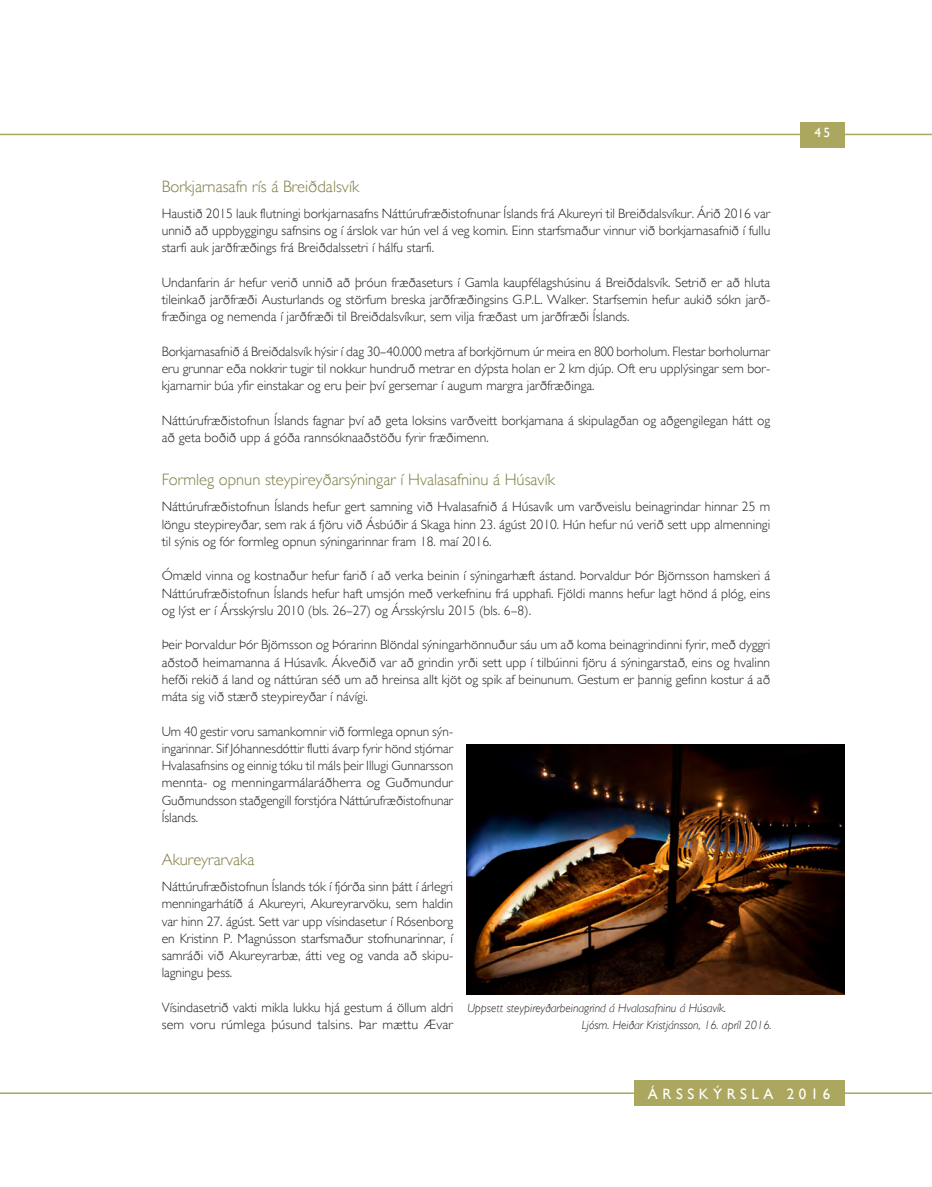
<style>
.page{position:relative;width:932px;height:1187px;background:#fff}
.page>*{position:absolute;margin:0;border:0;box-sizing:border-box;transform-origin:0 0}
.t1{font:300 16.5px "Gill Sans";color:#7d7b43}
.t2{font:15px "Gill Sans";letter-spacing:.3em;color:#fff}
.t3{font:300 13.5px/17.2px "Gill Sans";color:#231f20;text-align:justify}
.t4{font:13.5px "Gill Sans";color:#fff}
.t5{font:italic 300 12px/17.2px "Gill Sans";color:#231f20}
</style>
<div class="page">
<hr style="left:843px;top:134px;width:88px;height:1px;background:#aba75e">
<hr style="left:844px;top:1092px;width:87px;height:1px;background:#aba75e">
<hr style="left:0;top:1092px;width:634px;height:1px;background:#aba75e">
<div style="left:799px;top:122px;width:45px;height:25px;background:#aba75e"></div>
<div style="left:634px;top:1080px;width:210px;height:25px;background:#aba75e"></div>
<hr style="left:0;top:134px;width:807px;height:1px;background:#aba75e">
<img style="left:466px;top:744px;width:377px;height:250px">
<p class="t1" style="left:162px;top:176px;width:199px">Borkjarnasafn rís á Breiðdalsvík</p>
<p class="t3" style="left:162px;top:205px;width:610px">Haustið 2015 lauk flutningi borkjarnasafns Náttúrufræðistofnunar Íslands frá Akureyri til Breiðdalsvíkur. Árið 2016 var unnið að uppbyggingu safnsins og í árslok var hún vel á veg komin. Einn starfsmaður vinnur við borkjarnasafnið í fullu starfi auk jarðfræðings frá Breiðdalssetri í hálfu starfi.</p>
<p class="t3" style="left:162px;top:274px;width:610px">Undanfarin ár hefur verið unnið að þróun fræðaseturs í Gamla kaupfélagshúsinu á Breiðdalsvík. Setrið er að hluta tileinkað jarðfræði Austurlands og störfum breska jarðfræðingsins G.P.L. Walker. Starfsemin hefur aukið sókn jarð&shy;fræðinga og nemenda í jarðfræði til Breiðdalsvíkur, sem vilja fræðast um jarðfræði Íslands.</p>
<p class="t3" style="left:162px;top:343px;width:610px">Borkjarnasafnið á Breiðdalsvík hýsir í dag 30–40.000 metra af borkjörnum úr meira en 800 borholum. Flestar borholurnar eru grunnar eða nokkrir tugir til nokkur hundruð metrar en dýpsta holan er 2 km djúp. Oft eru upplýsingar sem bor&shy;kjarnarnir búa yfir einstakar og eru þeir því gersemar í augum margra jarðfræðinga.</p>
<p class="t3" style="left:162px;top:412px;width:610px">Náttúrufræðistofnun Íslands fagnar því að geta loksins varðveitt borkjarnana á skipulagðan og aðgengilegan hátt og að geta boðið upp á góða rannsóknaaðstöðu fyrir fræðimenn.</p>
<p class="t1" style="left:162px;top:470px;width:394px">Formleg opnun steypireyðarsýningar í Hvalasafninu á Húsavík</p>
<p class="t3" style="left:162px;top:498px;width:610px">Náttúrufræðistofnun Íslands hefur gert samning við Hvalasafnið á Húsavík um varðveislu beinagrindar hinnar 25 m löngu steypireyðar, sem rak á fjöru við Ásbúðir á Skaga hinn 23. ágúst 2010. Hún hefur nú verið sett upp almenningi til sýnis og fór formleg opnun sýningarinnar fram 18. maí 2016.</p>
<p class="t3" style="left:162px;top:567px;width:610px">Ómæld vinna og kostnaður hefur farið í að verka beinin í sýningarhæft ástand. Þorvaldur Þór Björnsson hamskeri á Náttúrufræðistofnun Íslands hefur haft umsjón með verkefninu frá upphafi. Fjöldi manns hefur lagt hönd á plóg, eins og lýst er í Ársskýrslu 2010 (bls. 26–27) og Ársskýrslu 2015 (bls. 6–8).</p>
<p class="t3" style="left:162px;top:636px;width:610px">Þeir Þorvaldur Þór Björnsson og Þórarinn Blöndal sýningarhönnuður sáu um að koma beinagrindinni fyrir, með dyggri aðstoð heimamanna á Húsavík. Ákveðið var að grindin yrði sett upp í tilbúinni fjöru á sýningarstað, eins og hvalinn hefði rekið á land og náttúran séð um að hreinsa allt kjöt og spik af beinunum. Gestum er þannig gefinn kostur á að máta sig við stærð steypireyðar í návígi.</p>
<p class="t3" style="left:162px;top:722px;width:293px">Um 40 gestir voru samankomnir við formlega opnun sýn&shy;ingarinnar. Sif Jóhannesdóttir flutti ávarp fyrir hönd stjórnar Hvalasafnsins og einnig tóku til máls þeir Illugi Gunnarsson mennta- og menningarmálaráðherra og Guðmundur Guðmundsson staðgengill forstjóra Náttúrufræðistofnunar Íslands.</p>
<p class="t1" style="left:162px;top:849px;width:94px">Akureyrarvaka</p>
<p class="t3" style="left:162px;top:877px;width:293px">Náttúrufræðistofnun Íslands tók í fjórða sinn þátt í árlegri menningarhátíð á Akureyri, Akureyrarvöku, sem haldin var hinn 27. ágúst. Sett var upp vísindasetur í Rósenborg en Kristinn P. Magnússon starfsmaður stofnunarinnar, í samráði við Akureyrarbæ, átti veg og vanda að skipu&shy;lagningu þess.</p>
<p class="t3" style="left:162px;top:998px;width:293px">Vísindasetrið vakti mikla lukku hjá gestum á öllum aldri sem voru rúmlega þúsund talsins. Þar mættu Ævar</p>
<p class="t5" style="left:581px;top:999px;width:191px;text-indent:-114px">Uppsett steypireyðarbeinagrind á Hvalasafninu á Húsavík.<br>Ljósm. Heiðar Kristjánsson, 16. apríl 2016.</p>
<p class="t4" style="left:814px;top:125px;width:17px">45</p>
<p class="t2" style="left:647px;top:1085px;width:184px">ÁRSSKÝRSLA 2016</p>
</div>
